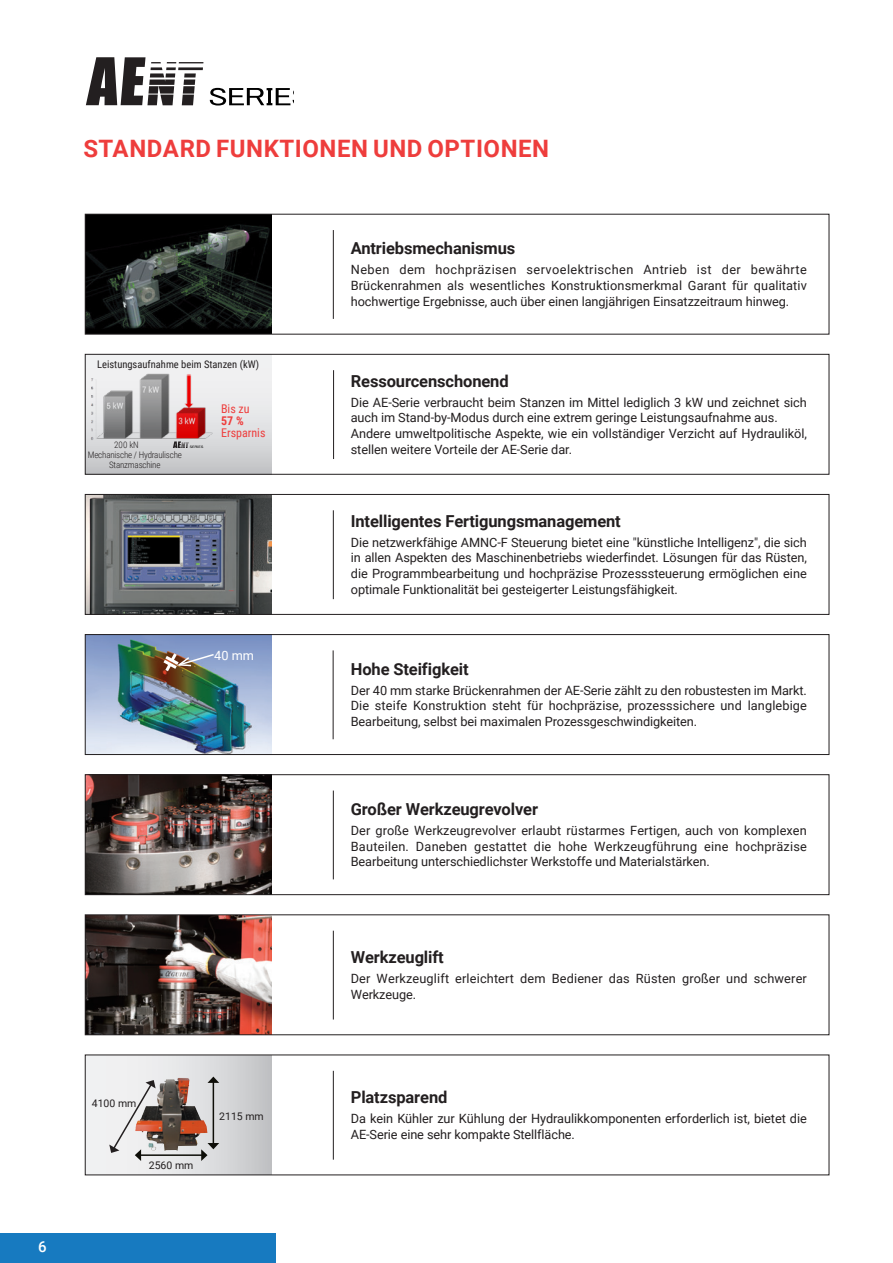
<style>
.page{position:relative;width:893px;height:1263px;background:#fff}
.page>*{position:absolute;margin:0;border:0;box-sizing:border-box;transform-origin:0 0}
.t1{font:700 24px "Roboto";letter-spacing:.025em;color:#ee3d3c}
.t2{font:700 16.5px "Roboto";letter-spacing:-.01em;color:#231f20}
.t3{font:500 15px "Roboto";color:#fff}
.t4{font:12.75px/15.8px "Roboto";letter-spacing:-.005em;color:#231f20;text-align:justify}
.t5{font:12.75px "Roboto";color:#fff}
.t6{font:12px "Roboto Condensed";color:#ee3d3c}
.t7{font:700 12px "Roboto Condensed";color:#ee3d3c}
.t8{font:10.5px "Roboto Condensed";color:#231f20}
.t9{font:10.5px "Roboto";color:#231f20}
.t10{font:300 9px "Roboto Condensed";letter-spacing:-.02em;color:#231f20}
</style>
<div class="page">
<div style="left:0;top:1233px;width:275px;height:30px;background:#177ac0"></div>
<img style="left:87px;top:496px;width:184px;height:117px">
<hr style="left:333px;top:510px;width:1px;height:89px;background:#231f20">
<div style="left:85px;top:494px;width:744px;height:121px;border:1px solid #231f20"></div>
<img style="left:87px;top:216px;width:184px;height:116px">
<div style="left:85px;top:214px;width:744px;height:120px;border:1px solid #231f20"></div>
<hr style="left:333px;top:230px;width:1px;height:89px;background:#231f20">
<img style="left:87px;top:776px;width:184px;height:117px">
<div style="left:85px;top:774px;width:744px;height:121px;border:1px solid #231f20"></div>
<hr style="left:333px;top:790px;width:1px;height:89px;background:#231f20">
<div style="left:85px;top:354px;width:186px;height:120px;background:linear-gradient(to bottom,#fafafb,#cbccce)"></div>
<div style="left:85px;top:354px;width:744px;height:120px;border:1px solid #231f20"></div>
<hr style="left:333px;top:370px;width:1px;height:89px;background:#231f20">
<img style="left:88px;top:373px;width:125px;height:70px">
<img style="left:87px;top:917px;width:184px;height:116px">
<div style="left:85px;top:915px;width:744px;height:120px;border:1px solid #231f20"></div>
<hr style="left:333px;top:931px;width:1px;height:88px;background:#231f20">
<img style="left:87px;top:636px;width:184px;height:117px">
<div style="left:85px;top:634px;width:744px;height:121px;border:1px solid #231f20"></div>
<hr style="left:333px;top:650px;width:1px;height:89px;background:#231f20">
<svg style="left:158px;top:649px;width:57px;height:26px"></svg>
<svg style="left:87px;top:1057px;width:184px;height:116px"></svg>
<img style="left:135px;top:1078px;width:43px;height:73px">
<hr style="left:333px;top:1071px;width:1px;height:89px;background:#231f20">
<hr style="left:213px;top:1082px;width:1px;height:62px;background:#0e0e08">
<svg style="left:207px;top:1076px;width:12px;height:7px"></svg>
<hr style="left:140px;top:1154px;width:62px;height:2px;background:#0e0e08">
<svg style="left:109px;top:1080px;width:47px;height:81px"></svg>
<svg style="left:201px;top:1143px;width:18px;height:18px"></svg>
<svg style="left:173px;top:441px;width:30px;height:7px"></svg>
<svg style="left:86px;top:57px;width:117px;height:48px"></svg>
<svg style="left:210px;top:88px;width:84px;height:18px"></svg>
<p class="t3" style="left:38px;top:1236px;width:10px">6</p>
<p class="t1" style="left:83px;top:132px;width:467px">STANDARD FUNKTIONEN UND OPTIONEN</p>
<p class="t8" style="left:97px;top:357px;width:164px">Leistungsaufnahme beim Stanzen (kW)</p>
<p class="t6" style="left:221px;top:400px;width:30px">Bis zu</p>
<p class="t7" style="left:221px;top:412px;width:24px">57 %</p>
<p class="t6" style="left:221px;top:424px;width:46px">Ersparnis</p>
<p class="t10" style="left:114px;top:438px;width:26px">200 kN</p>
<p class="t10" style="left:88px;top:449px;width:96px">Mechanische / Hydraulische</p>
<p class="t10" style="left:109px;top:458px;width:53px">Stanzmaschine</p>
<p class="t5" style="left:214px;top:646px;width:41px">40 mm</p>
<p class="t9" style="left:92px;top:1096px;width:46px">4100 mm</p>
<p class="t9" style="left:149px;top:1158px;width:46px">2560 mm</p>
<p class="t9" style="left:219px;top:1109px;width:46px">2115 mm</p>
<p class="t2" style="left:351px;top:237px;width:166px">Antriebsmechanismus</p>
<p class="t4" style="left:351px;top:261px;width:458px">Neben dem hochpräzisen servoelektrischen Antrieb ist der bewährte Brückenrahmen als wesentliches Konstruktionsmerkmal Garant für qualitativ hochwertige Ergebnisse, auch über einen langjährigen Einsatzzeitraum hinweg.</p>
<p class="t2" style="left:351px;top:369px;width:159px">Ressourcenschonend</p>
<p class="t4" style="left:351px;top:394px;width:457px">Die AE-Serie verbraucht beim Stanzen im Mittel lediglich 3 kW und zeichnet sich auch im Stand-by-Modus durch eine extrem geringe Leistungsaufnahme aus.</p>
<p class="t4" style="left:351px;top:425px;width:458px">Andere umweltpolitische Aspekte, wie ein vollständiger Verzicht auf Hydrauliköl, stellen weitere Vorteile der AE-Serie dar.</p>
<p class="t2" style="left:351px;top:509px;width:272px">Intelligentes Fertigungsmanagement</p>
<p class="t4" style="left:351px;top:534px;width:458px">Die netzwerkfähige AMNC-F Steuerung bietet eine "künstliche Intelligenz", die sich in allen Aspekten des Maschinenbetriebs wiederfindet. Lösungen für das Rüsten, die Programmbearbeitung und hochpräzise Prozesssteuerung ermöglichen eine optimale Funktionalität bei gesteigerter Leistungsfähigkeit.</p>
<p class="t2" style="left:351px;top:657px;width:119px">Hohe Steifigkeit</p>
<p class="t4" style="left:351px;top:682px;width:458px">Der 40 mm starke Brückenrahmen der AE-Serie zählt zu den robustesten im Markt.<br>Die steife Konstruktion steht für hochpräzise, prozesssichere und langlebige Bearbeitung, selbst bei maximalen Prozessgeschwindigkeiten.</p>
<p class="t2" style="left:351px;top:797px;width:189px">Großer Werkzeugrevolver</p>
<p class="t4" style="left:351px;top:822px;width:458px">Der große Werkzeugrevolver erlaubt rüstarmes Fertigen, auch von komplexen Bauteilen. Daneben gestattet die hohe Werkzeugführung eine hochpräzise Bearbeitung unterschiedlichster Werkstoffe und Materialstärken.</p>
<p class="t2" style="left:351px;top:945px;width:95px">Werkzeuglift</p>
<p class="t4" style="left:351px;top:970px;width:458px">Der Werkzeuglift erleichtert dem Bediener das Rüsten großer und schwerer<br>Werkzeuge.</p>
<p class="t2" style="left:351px;top:1085px;width:98px">Platzsparend</p>
<p class="t4" style="left:351px;top:1110px;width:458px">Da kein Kühler zur Kühlung der Hydraulikkomponenten erforderlich ist, bietet die<br>AE-Serie eine sehr kompakte Stellfläche.</p>
</div>
